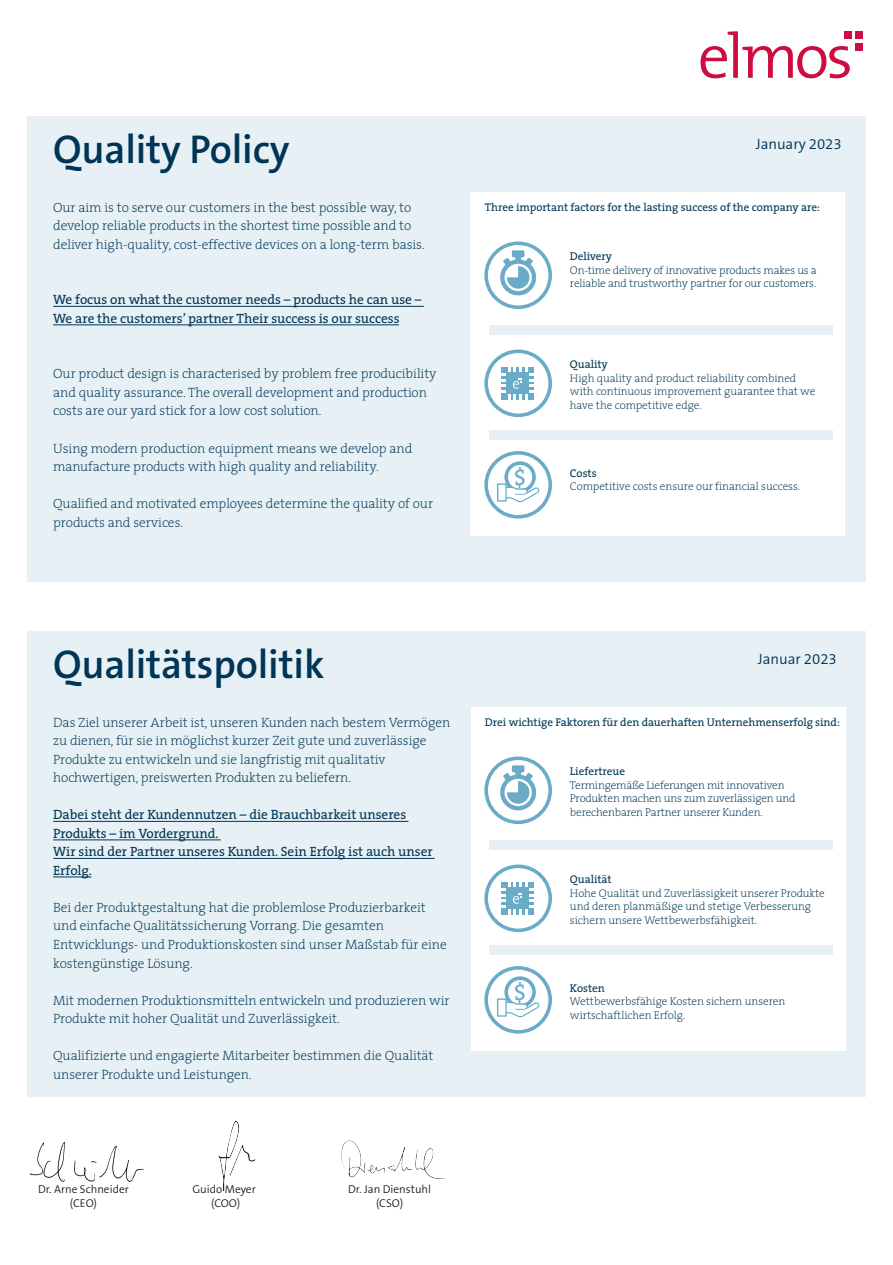
<style>
.page{position:relative;width:893px;height:1265px;background:#fff}
.page>*{position:absolute;margin:0;border:0;box-sizing:border-box;transform-origin:0 0}
.t1{font:600 40.42px "The Sans B6";letter-spacing:-.005em;color:#003555}
.t2{font:24.83px "The Serif";color:#6aacc8}
.t3{font:300 15px "The Sans B4";letter-spacing:-.005em;color:#003555}
.t4{font:200 13.5px/18.5px "The Serif";letter-spacing:-.005em;color:#003555}
.t5{font:13.5px/18.5px "The Serif";letter-spacing:-.005em;color:#003555}
.t6{font:300 11.4px/13.7px "The Sans B4";color:#231f20;text-align:center}
.t7{font:200 11.25px/13.5px "The Serif";letter-spacing:-.005em;color:#003555}
.t8{font:11.25px "The Serif";letter-spacing:-.005em;color:#003555}
</style>
<div class="page">
<div style="left:27px;top:116px;width:839px;height:465px;background:#e6f0f5"></div>
<div style="left:27px;top:631px;width:839px;height:465px;background:#e6f0f5"></div>
<div style="left:470px;top:192px;width:375px;height:344px;background:#fff"></div>
<div style="left:471px;top:707px;width:375px;height:344px;background:#fff"></div>
<svg style="left:700px;top:31px;width:150px;height:47px"></svg>
<div style="left:855px;top:43px;width:8px;height:7px;background:#cd0d40"></div>
<div style="left:844px;top:31px;width:7px;height:8px;background:#cd0d40"></div>
<div style="left:855px;top:31px;width:8px;height:8px;background:#cd0d40"></div>
<hr style="left:53px;top:306px;width:371px;height:1px;background:#003555">
<hr style="left:53px;top:325px;width:346px;height:1px;background:#003555">
<hr style="left:53px;top:821px;width:355px;height:1px;background:#003555">
<hr style="left:53px;top:840px;width:168px;height:1px;background:#003555">
<hr style="left:53px;top:858px;width:382px;height:1px;background:#003555">
<hr style="left:53px;top:877px;width:38px;height:1px;background:#003555">
<div style="left:484px;top:241px;width:68px;height:68px;border:4px solid #6aacc8;border-radius:50%"></div>
<div style="left:484px;top:756px;width:68px;height:68px;border:4px solid #6aacc8;border-radius:50%"></div>
<div style="left:484px;top:350px;width:68px;height:67px;border:4px solid #6aacc8;border-radius:50%"></div>
<div style="left:484px;top:865px;width:68px;height:67px;border:4px solid #6aacc8;border-radius:50%"></div>
<div style="left:484px;top:451px;width:68px;height:68px;border:4px solid #6aacc8;border-radius:50%"></div>
<div style="left:484px;top:966px;width:68px;height:68px;border:4px solid #6aacc8;border-radius:50%"></div>
<div style="left:489px;top:326px;width:343px;height:9px;background:#e6f0f5"></div>
<div style="left:489px;top:841px;width:343px;height:9px;background:#e6f0f5"></div>
<div style="left:489px;top:430px;width:343px;height:10px;background:#e6f0f5"></div>
<div style="left:489px;top:945px;width:343px;height:10px;background:#e6f0f5"></div>
<img style="left:341px;top:1141px;width:19px;height:28px">
<img style="left:30px;top:1142px;width:114px;height:40px">
<img style="left:218px;top:1121px;width:38px;height:70px">
<svg style="left:500px;top:250px;width:36px;height:46px"></svg>
<svg style="left:500px;top:765px;width:36px;height:46px"></svg>
<svg style="left:501px;top:367px;width:33px;height:33px"></svg>
<svg style="left:501px;top:882px;width:33px;height:33px"></svg>
<div style="left:504px;top:461px;width:32px;height:32px;border:4px solid #6aacc8;border-radius:50%"></div>
<svg style="left:497px;top:483px;width:43px;height:20px"></svg>
<div style="left:504px;top:976px;width:32px;height:32px;border:4px solid #6aacc8;border-radius:50%"></div>
<svg style="left:497px;top:998px;width:43px;height:20px"></svg>
<h1 class="t1" style="left:53px;top:128px;width:238px">Quality Policy</h1>
<p class="t4" style="left:53px;top:197px;width:373px">Our aim is to serve our customers in the best possible way, to develop reliable products in the shortest time possible and to deliver high-quality, cost-effective devices on a long-term basis.</p>
<p class="t5" style="left:53px;top:290px;width:370px">We focus on what the customer needs – products he can use –<br>We are the customers’ partner Their success is our success</p>
<p class="t4" style="left:53px;top:364px;width:385px">Our product design is characterised by problem free producibility and quality assurance. The overall development and production costs are our yard stick for a low cost solution.</p>
<p class="t4" style="left:53px;top:438px;width:361px">Using modern production equipment means we develop and manufacture products with high quality and reliability.</p>
<p class="t4" style="left:53px;top:494px;width:381px">Qualified and motivated employees determine the quality of our products and services.</p>
<p class="t3" style="left:756px;top:136px;width:87px">January 2023</p>
<p class="t8" style="left:485px;top:198px;width:337px">Three important factors for the lasting success of the company are:</p>
<p class="t8" style="left:570px;top:247px;width:44px">Delivery</p>
<p class="t7" style="left:570px;top:263px;width:248px">On-time delivery of innovative products makes us a reliable and trustworthy partner for our customers.</p>
<h2 class="t2" style="left:514px;top:456px;width:14px">$</h2>
<p class="t8" style="left:570px;top:355px;width:39px">Quality</p>
<p class="t7" style="left:570px;top:371px;width:247px">High quality and product reliability combined with continuous improvement guarantee that we have the competitive edge.</p>
<p class="t8" style="left:570px;top:464px;width:28px">Costs</p>
<p class="t7" style="left:570px;top:479px;width:232px">Competitive costs ensure our financial success.</p>
<h1 class="t1" style="left:53px;top:643px;width:273px">Qualitätspolitik</h1>
<p class="t4" style="left:53px;top:712px;width:399px">Das Ziel unserer Arbeit ist, unseren Kunden nach bestem Vermögen zu dienen, für sie in möglichst kurzer Zeit gute und zuverlässige Produkte zu entwickeln und sie langfristig mit qualitativ hochwertigen, preiswerten Produkten zu beliefern.</p>
<p class="t5" style="left:53px;top:805px;width:381px">Dabei steht der Kundennutzen – die Brauchbarkeit unseres Produkts – im Vordergrund.<br>Wir sind der Partner unseres Kunden. Sein Erfolg ist auch unser Erfolg.</p>
<p class="t4" style="left:53px;top:898px;width:395px">Bei der Produktgestaltung hat die problemlose Produzierbarkeit und einfache Qualitätssicherung Vorrang. Die gesamten Entwicklungs- und Produktionskosten sind unser Maßstab für eine kostengünstige Lösung.</p>
<p class="t4" style="left:53px;top:990px;width:398px">Mit modernen Produktionsmitteln entwickeln und produzieren wir<br>Produkte mit hoher Qualität und Zuverlässigkeit.</p>
<p class="t4" style="left:53px;top:1046px;width:382px">Qualifizierte und engagierte Mitarbeiter bestimmen die Qualität unserer Produkte und Leistungen.</p>
<p class="t3" style="left:758px;top:651px;width:80px">Januar 2023</p>
<p class="t8" style="left:485px;top:713px;width:356px">Drei wichtige Faktoren für den dauerhaften Unternehmenserfolg sind:</p>
<p class="t8" style="left:570px;top:762px;width:57px">Liefertreue</p>
<p class="t7" style="left:570px;top:778px;width:227px">Termingemäße Lieferungen mit innovativen<br>Produkten machen uns zum zuverlässigen und berechenbaren Partner unserer Kunden.</p>
<h2 class="t2" style="left:514px;top:971px;width:14px">$</h2>
<p class="t8" style="left:570px;top:870px;width:43px">Qualität</p>
<p class="t7" style="left:570px;top:886px;width:256px">Hohe Qualität und Zuverlässigkeit unserer Produkte und deren planmäßige und stetige Verbesserung sichern unsere Wettbewerbsfähigkeit.</p>
<p class="t8" style="left:570px;top:979px;width:36px">Kosten</p>
<p class="t7" style="left:570px;top:994px;width:217px">Wettbewerbsfähige Kosten sichern unseren wirtschaftlichen Erfolg.</p>
<p class="t6" style="left:38px;top:1183px;width:92px">Dr. Arne Schneider (CEO)</p>
<p class="t6" style="left:192px;top:1183px;width:65px">Guido Meyer (COO)</p>
<p class="t6" style="left:348px;top:1183px;width:85px">Dr. Jan Dienstuhl (CSO)</p>
</div>
